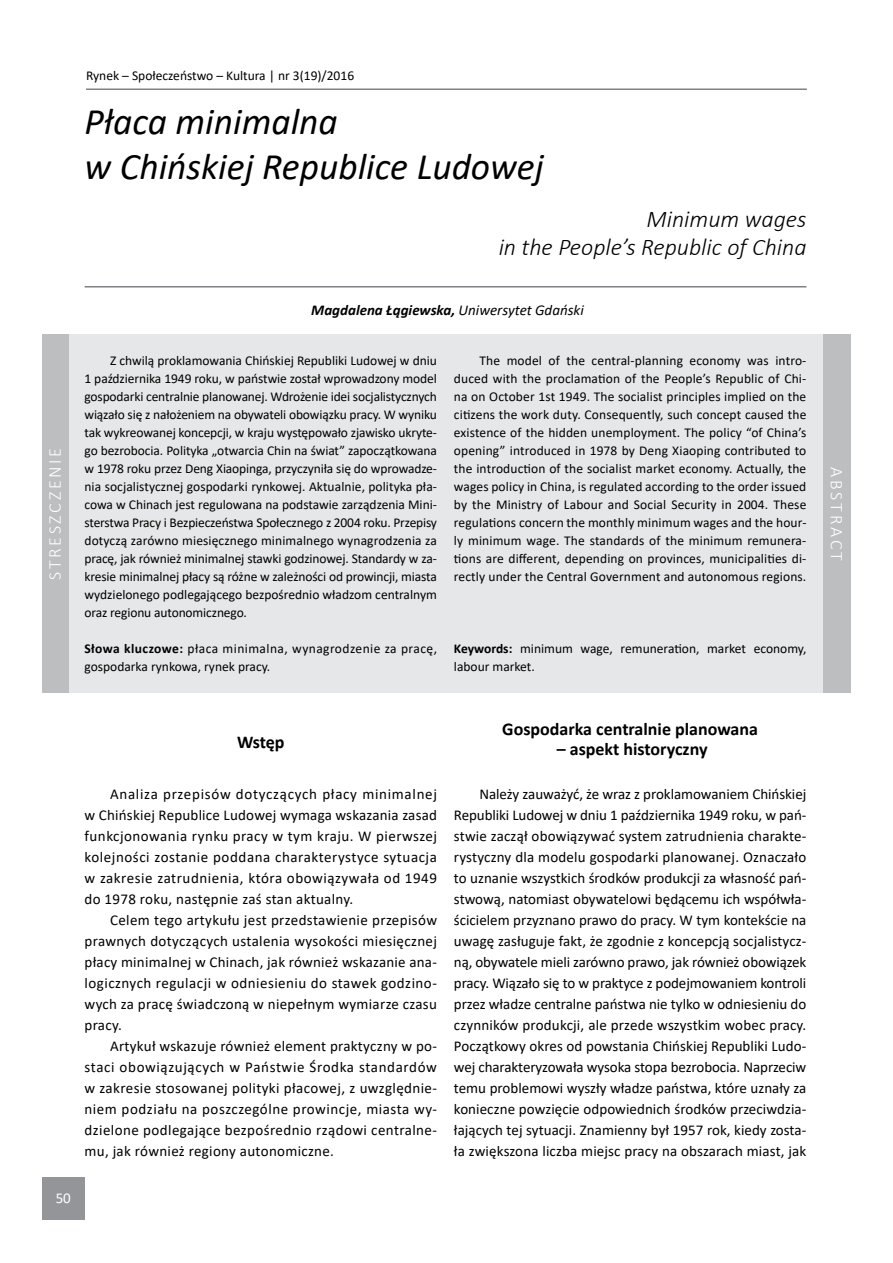
<style>
.page{position:relative;width:893px;height:1263px;background:#fff}
.page>*{position:absolute;margin:0;border:0;box-sizing:border-box;transform-origin:0 0}
.t1{font:italic 37.5px/45px "Calibri";color:#000}
.t2{font:italic 300 24px/28.8px "Calibri";color:#000;text-align:right}
.t3{font:700 18px "Calibri";color:#000}
.t4{font:300 18px "Calibri";letter-spacing:.15em;color:#fff}
.t5{font:15px/21px "Calibri";letter-spacing:.02em;color:#000;text-align:justify}
.t6{font:italic 700 15px "Calibri";color:#000}
.t7{font:15px "Calibri";color:#fff}
.t8{font:13.5px/18px "Calibri";color:#000;text-align:justify}
.s1{font-weight:400}
.s2{font-weight:700}
</style>
<div class="page">
<div style="left:42px;top:1178px;width:43px;height:42px;background:#939598"></div>
<hr style="left:86px;top:88px;width:721px;height:2px;background:#808285">
<div style="left:68px;top:335px;width:759px;height:358px;background:#e6e7e8"></div>
<div style="left:42px;top:335px;width:26px;height:358px;background:#bcbec0"></div>
<div style="left:823px;top:335px;width:28px;height:358px;background:#bcbec0"></div>
<hr style="left:85px;top:286px;width:721px;height:1px;background:#808285">
<h3 class="t4" style="left:44px;top:580px;width:134px;rotate:-90deg">STRESZCZENIE</h3>
<p class="t8" style="left:86px;top:67px;width:270px">Rynek – Społeczeństwo – Kultura | nr 3(19)/2016</p>
<h1 class="t1" style="left:85px;top:98px;width:461px">Płaca minimalna<br>w Chińskiej Republice Ludowej</h1>
<h2 class="t2" style="left:499px;top:204px;width:309px">Minimum wages<br>in the People’s Republic of China</h2>
<p class="t6" style="left:311px;top:299px;width:274px">Magdalena Łągiewska, <span class="s1">Uniwersytet Gdański</span></p>
<p class="t8" style="left:84px;top:351px;width:354px;text-indent:26px">Z chwilą proklamowania Chińskiej Republiki Ludowej w dniu 1 października 1949 roku, w państwie został wprowadzony model gospodarki centralnie planowanej. Wdrożenie idei socjalistycznych wiązało się z nałożeniem na obywateli obowiązku pracy. W wyniku tak wykreowanej koncepcji, w kraju występowało zjawisko ukryte&shy;go bezrobocia. Polityka „otwarcia Chin na świat” zapoczątkowana w 1978 roku przez Deng Xiaopinga, przyczyniła się do wprowadze&shy;nia socjalistycznej gospodarki rynkowej. Aktualnie, polityka pła&shy;cowa w Chinach jest regulowana na podstawie zarządzenia Mini&shy;sterstwa Pracy i Bezpieczeństwa Społecznego z 2004 roku. Przepisy dotyczą zarówno miesięcznego minimalnego wynagrodzenia za pracę, jak również minimalnej stawki godzinowej. Standardy w za&shy;kresie minimalnej płacy są różne w zależności od prowincji, miasta wydzielonego podlegającego bezpośrednio władzom centralnym oraz regionu autonomicznego.</p>
<p class="t8" style="left:84px;top:639px;width:354px"><span class="s2">Słowa kluczowe:</span> płaca minimalna, wynagrodzenie za pracę, gospodarka rynkowa, rynek pracy.</p>
<p class="t8" style="left:454px;top:351px;width:354px;text-indent:26px">The model of the central-planning economy was intro&shy;duced with the proclamation of the People’s Republic of Chi&shy;na on October 1st 1949. The socialist principles implied on the citizens the work duty. Consequently, such concept caused the existence of the hidden unemployment. The policy “of China’s opening” introduced in 1978 by Deng Xiaoping contributed to the introduction of the socialist market economy. Actually, the wages policy in China, is regulated according to the order issued by the Ministry of Labour and Social Security in 2004. These regulations concern the monthly minimum wages and the hour&shy;ly minimum wage. The standards of the minimum remunera&shy;tions are different, depending on provinces, municipalities di&shy;rectly under the Central Government and autonomous regions.</p>
<p class="t8" style="left:454px;top:639px;width:354px"><span class="s2">Keywords:</span> minimum wage, remuneration, market economy, labour market.</p>
<p class="t7" style="left:56px;top:1188px;width:17px">50</p>
<h3 class="t3" style="left:237px;top:729px;width:49px">Wstęp</h3>
<p class="t5" style="left:85px;top:783px;width:354px;text-indent:26px">Analiza przepisów dotyczących płacy minimalnej w Chińskiej Republice Ludowej wymaga wskazania zasad funkcjonowania rynku pracy w tym kraju. W pierwszej kolejności zostanie poddana charakterystyce sytuacja w zakresie zatrudnienia, która obowiązywała od 1949 do 1978 roku, następnie zaś stan aktualny.</p>
<p class="t5" style="left:85px;top:909px;width:354px;text-indent:26px">Celem tego artykułu jest przedstawienie przepisów prawnych dotyczących ustalenia wysokości miesięcznej płacy minimalnej w Chinach, jak również wskazanie ana&shy;logicznych regulacji w odniesieniu do stawek godzino&shy;wych za pracę świadczoną w niepełnym wymiarze czasu pracy.</p>
<p class="t5" style="left:85px;top:1035px;width:354px;text-indent:26px">Artykuł wskazuje również element praktyczny w po&shy;staci obowiązujących w Państwie Środka standardów w zakresie stosowanej polityki płacowej, z uwzględnie&shy;niem podziału na poszczególne prowincje, miasta wy&shy;dzielone podlegające bezpośrednio rządowi centralne&shy;mu, jak również regiony autonomiczne.</p>
<h3 class="t3" style="left:502px;top:716px;width:257px">Gospodarka centralnie planowana</h3>
<h3 class="t3" style="left:557px;top:736px;width:152px">– aspekt historyczny</h3>
<p class="t5" style="left:454px;top:783px;width:354px;text-indent:26px">Należy zauważyć, że wraz z proklamowaniem Chińskiej Republiki Ludowej w dniu 1 października 1949 roku, w pań&shy;stwie zaczął obowiązywać system zatrudnienia charakte&shy;rystyczny dla modelu gospodarki planowanej. Oznaczało to uznanie wszystkich środków produkcji za własność pań&shy;stwową, natomiast obywatelowi będącemu ich współwła&shy;ścicielem przyznano prawo do pracy. W tym kontekście na uwagę zasługuje fakt, że zgodnie z koncepcją socjalistycz&shy;ną, obywatele mieli zarówno prawo, jak również obowiązek pracy. Wiązało się to w praktyce z podejmowaniem kontroli przez władze centralne państwa nie tylko w odniesieniu do czynników produkcji, ale przede wszystkim wobec pracy.<br>Początkowy okres od powstania Chińskiej Republiki Ludo&shy;wej charakteryzowała wysoka stopa bezrobocia. Naprzeciw temu problemowi wyszły władze państwa, które uznały za konieczne powzięcie odpowiednich środków przeciwdzia&shy;łających tej sytuacji. Znamienny był 1957 rok, kiedy zosta&shy;ła zwiększona liczba miejsc pracy na obszarach miast, jak</p>
<h3 class="t4" style="left:848px;top:467px;width:95px;rotate:90deg">ABSTRACT</h3>
</div>
